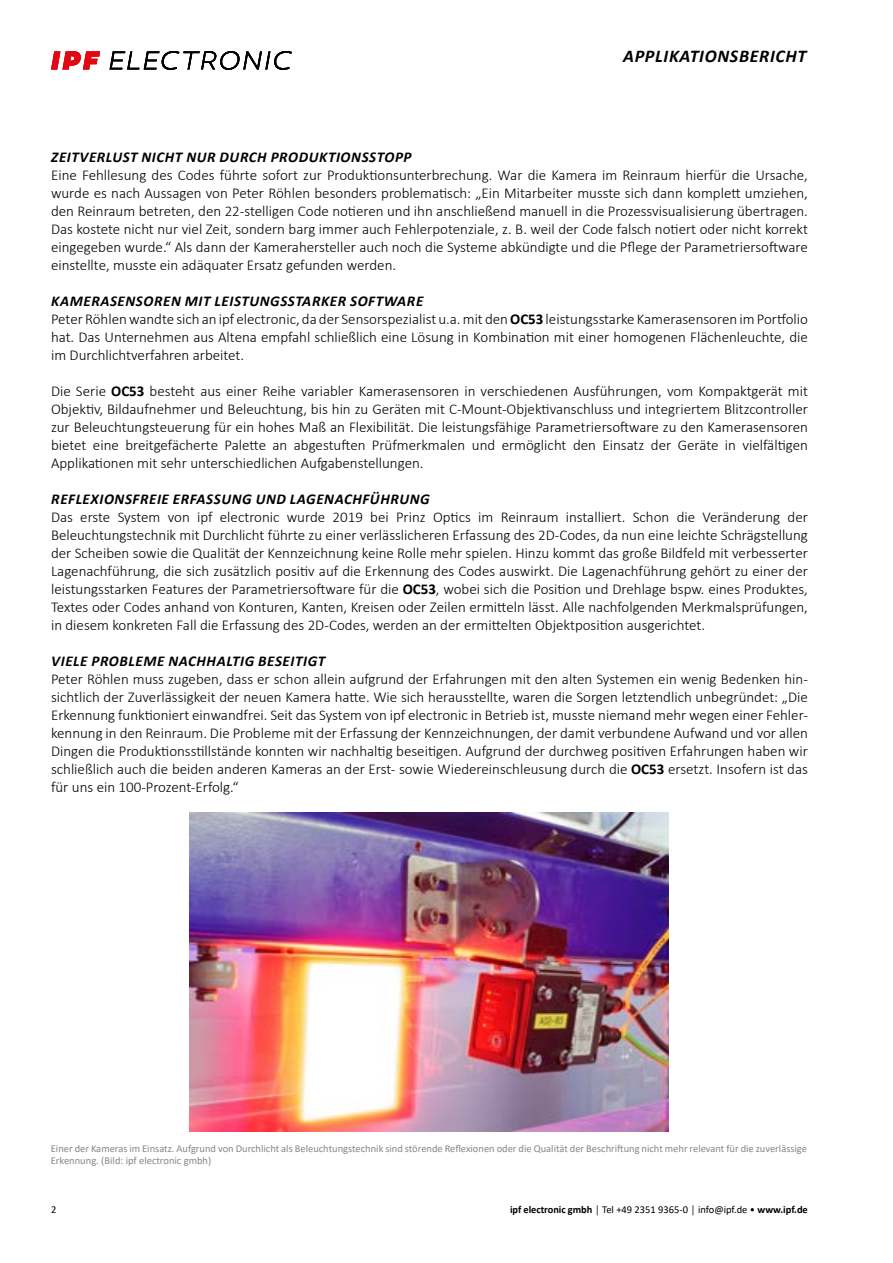
<style>
.page{position:relative;width:893px;height:1263px;background:#fff}
.page>*{position:absolute;margin:0;border:0;box-sizing:border-box;transform-origin:0 0}
.t1{font:italic 700 18px "Calibri";letter-spacing:.04em;color:#000}
.t2{font:300 15px/18px "Calibri";color:#000;text-align:justify}
.t3{font:italic 700 15px "Calibri";letter-spacing:.04em;color:#000}
.t4{font:10.5px/12px "Calibri";color:#878787}
.t5{font:10.5px "Calibri";color:#000}
.s1{font-weight:700;font-style:italic}
.s2{font-weight:700}
</style>
<div class="page">
<svg style="left:110px;top:51px;width:182px;height:19px"></svg>
<svg style="left:51px;top:51px;width:49px;height:18px"></svg>
<img style="left:190px;top:812px;width:478px;height:320px">
<p class="t1" style="left:623px;top:44px;width:185px">APPLIKATIONSBERICHT</p>
<p class="t3" style="left:51px;top:146px;width:362px">ZEITVERLUST NICHT NUR DURCH PRODUKTIONSSTOPP</p>
<p class="t2" style="left:51px;top:166px;width:758px">Eine Fehllesung des Codes führte sofort zur Produktionsunterbrechung. War die Kamera im Reinraum hierfür die Ursache, wurde es nach Aussagen von Peter Röhlen besonders problematisch: „Ein Mitarbeiter musste sich dann komplett umziehen, den Reinraum betreten, den 22-stelligen Code notieren und ihn anschließend manuell in die Prozessvisualisierung übertragen.<br>Das kostete nicht nur viel Zeit, sondern barg immer auch Fehlerpotenziale, z. B. weil der Code falsch notiert oder nicht korrekt eingegeben wurde.“ Als dann der Kamerahersteller auch noch die Systeme abkündigte und die Pflege der Parametriersoftware einstellte, musste ein adäquater Ersatz gefunden werden.</p>
<p class="t2" style="left:51px;top:292px;width:758px;text-align:left"><span class="s1">KAMERASENSOREN MIT LEISTUNGSSTARKER SOFTWARE<br></span>Peter Röhlen wandte sich an ipf electronic, da der Sensorspezialist u.a. mit den <span class="s2">OC53</span> leistungsstarke Kamerasensoren im Portfolio hat. Das Unternehmen aus Altena empfahl schließlich eine Lösung in Kombination mit einer homogenen Flächenleuchte, die im Durchlichtverfahren arbeitet.</p>
<p class="t2" style="left:51px;top:382px;width:758px">Die Serie <span class="s2">OC53</span> besteht aus einer Reihe variabler Kamerasensoren in verschiedenen Ausführungen, vom Kompaktgerät mit Objektiv, Bildaufnehmer und Beleuchtung, bis hin zu Geräten mit C-Mount-Objektivanschluss und integriertem Blitzcontroller zur Beleuchtungsteuerung für ein hohes Maß an Flexibilität. Die leistungsfähige Parametriersoftware zu den Kamerasensoren bietet eine breitgefächerte Palette an abgestuften Prüfmerkmalen und ermöglicht den Einsatz der Geräte in vielfältigen Applikationen mit sehr unterschiedlichen Aufgabenstellungen.</p>
<p class="t3" style="left:51px;top:488px;width:380px">REFLEXIONSFREIE ERFASSUNG UND LAGENACHFÜHRUNG</p>
<p class="t2" style="left:51px;top:508px;width:758px">Das erste System von ipf electronic wurde 2019 bei Prinz Optics im Reinraum installiert. Schon die Veränderung der Beleuchtungstechnik mit Durchlicht führte zu einer verlässlicheren Erfassung des 2D-Codes, da nun eine leichte Schrägstellung der Scheiben sowie die Qualität der Kennzeichnung keine Rolle mehr spielen. Hinzu kommt das große Bildfeld mit verbesserter Lagenachführung, die sich zusätzlich positiv auf die Erkennung des Codes auswirkt. Die Lagenachführung gehört zu einer der leistungsstarken Features der Parametriersoftware für die <span class="s2">OC53</span>, wobei sich die Position und Drehlage bspw. eines Produktes, Textes oder Codes anhand von Konturen, Kanten, Kreisen oder Zeilen ermitteln lässt. Alle nachfolgenden Merkmalsprüfungen, in diesem konkreten Fall die Erfassung des 2D-Codes, werden an der ermittelten Objektposition ausgerichtet.</p>
<p class="t3" style="left:51px;top:650px;width:275px">VIELE PROBLEME NACHHALTIG BESEITIGT</p>
<p class="t2" style="left:51px;top:670px;width:758px">Peter Röhlen muss zugeben, dass er schon allein aufgrund der Erfahrungen mit den alten Systemen ein wenig Bedenken hin&shy;sichtlich der Zuverlässigkeit der neuen Kamera hatte. Wie sich herausstellte, waren die Sorgen letztendlich unbegründet: „Die Erkennung funktioniert einwandfrei. Seit das System von ipf electronic in Betrieb ist, musste niemand mehr wegen einer Fehler&shy;kennung in den Reinraum. Die Probleme mit der Erfassung der Kennzeichnungen, der damit verbundene Aufwand und vor allen Dingen die Produktionsstillstände konnten wir nachhaltig beseitigen. Aufgrund der durchweg positiven Erfahrungen haben wir schließlich auch die beiden anderen Kameras an der Erst- sowie Wiedereinschleusung durch die <span class="s2">OC53</span> ersetzt. Insofern ist das für uns ein 100-Prozent-Erfolg.“</p>
<p class="t4" style="left:51px;top:1142px;width:758px">Einer der Kameras im Einsatz. Aufgrund von Durchlicht als Beleuchtungstechnik sind störende Reflexionen oder die Qualität der Beschriftung nicht mehr relevant für die zuverlässige<br>Erkennung. (Bild: ipf electronic gmbh)</p>
<p class="t5" style="left:51px;top:1202px;width:7px">2</p>
<p class="t5" style="left:510px;top:1202px;width:299px"><span class="s2">ipf electronic gmbh</span> │ Tel +49 2351 9365-0 │ info@ipf.de • <span class="s2">www.ipf.de</span></p>
</div>
